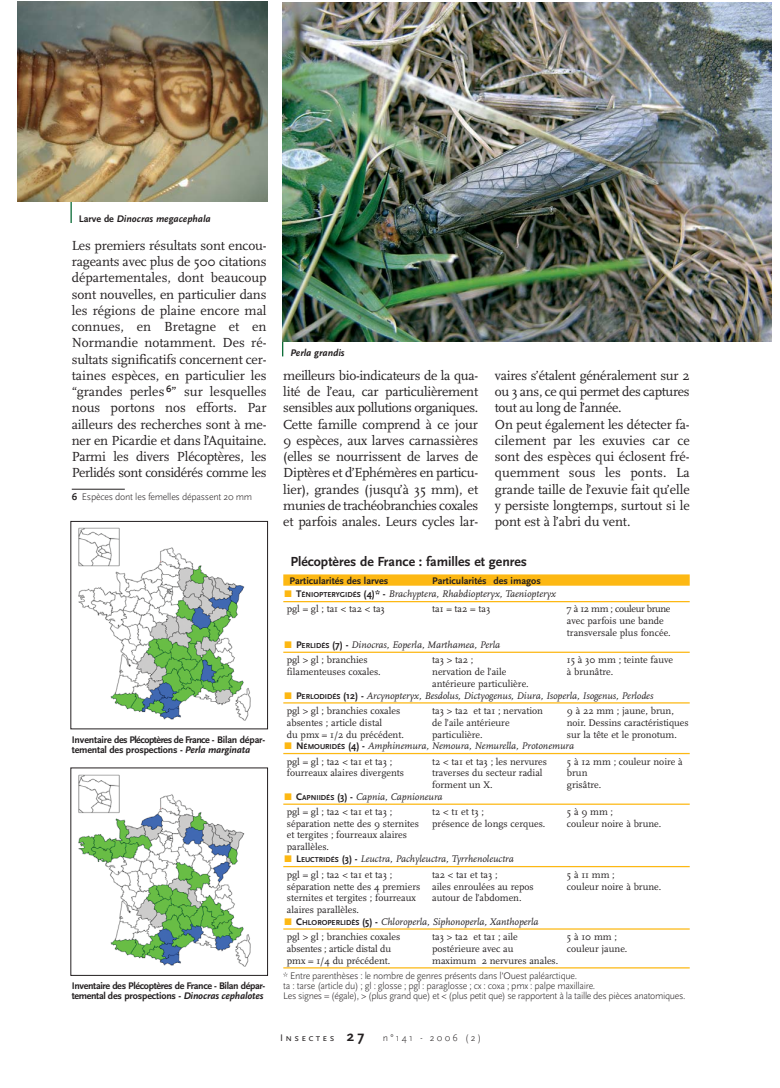
<style>
.page{position:relative;width:780px;height:1088px;background:#fff}
.page>*{position:absolute;margin:0;border:0;box-sizing:border-box;transform-origin:0 0}
.t1{font:13.75px/16.2px "Scala";letter-spacing:-.005em;color:#231f20;text-align:justify}
.t2{font:700 13.75px "Scala Sans";color:#231f20}
.t3{font:10px/11.8px "Scala";color:#231f20}
.t4{font:italic 10px/14.9px "Scala";color:#231f20}
.t5{font:300 10px/10px "Scala Sans";letter-spacing:-.03em;color:#231f20}
.t6{font:700 10px/10px "Scala Sans";letter-spacing:-.015em;color:#231f20}
.t7{font:700 10px/10px "Scala Sans";letter-spacing:-.035em;color:#231f20}
.t8{font:italic 700 10px "Scala Sans";color:#231f20}
.t9{font:10px "Scala";letter-spacing:-.02em;color:#231f20}
.s1{font-style:normal}
.s2{font-weight:700}
.s3{font-style:italic}
.s4{font-family:"Scala Sans Bold Expert";font-style:normal;color:#fdb813}
.s5{font-family:"Scala Sans";font-weight:700;font-style:normal}
.s6{font-family:"Scala Sans";font-weight:700;font-style:normal;font-size:7.5px}
.s7{font-family:"Scala Sans Bold Expert";color:#fdb813}
.s8{font-family:"Scala Sans";font-weight:700}
.s9{font-family:"Scala Sans";font-weight:700;font-size:7.5px}
.s10{font-family:"Scala Sans Caps";font-weight:400}
.s11{font-weight:700;font-size:15px}
</style>
<div class="page">
<hr style="left:70px;top:195px;width:2px;height:28px;background:#00652e">
<svg style="left:282px;top:342px;width:1px;height:14px"></svg>
<img style="left:78px;top:527px;width:173px;height:194px">
<div style="left:70px;top:521px;width:198px;height:208px;border:1px solid #231f20"></div>
<div style="left:135px;top:527px;width:101px;height:18px;background:#fff"></div>
<img style="left:78px;top:774px;width:173px;height:193px">
<div style="left:70px;top:767px;width:198px;height:209px;border:1px solid #231f20"></div>
<div style="left:127px;top:773px;width:109px;height:18px;background:#fff"></div>
<hr style="left:72px;top:489px;width:53px;height:1px;background:#231f20">
<img style="left:17px;top:1px;width:251px;height:200px">
<div style="left:283px;top:574px;width:406px;height:12px;background:#fdb813"></div>
<hr style="left:283px;top:601px;width:406px;height:1px;background:#fdb813">
<hr style="left:283px;top:652px;width:406px;height:1px;background:#fdb813">
<hr style="left:283px;top:702px;width:406px;height:1px;background:#fdb813">
<hr style="left:283px;top:753px;width:406px;height:1px;background:#fdb813">
<hr style="left:283px;top:803px;width:406px;height:2px;background:#fdb813">
<hr style="left:283px;top:866px;width:406px;height:1px;background:#fdb813">
<hr style="left:283px;top:928px;width:406px;height:1px;background:#fdb813">
<hr style="left:283px;top:967px;width:406px;height:1px;background:#fdb813">
<img style="left:282px;top:3px;width:489px;height:339px">
<p class="t8" style="left:79px;top:215px;width:133px"><span class="s1">Larve de</span> Dinocras megacephala</p>
<p class="t1" style="left:72px;top:238px;width:196px">Les premiers résultats sont encou&shy;rageants avec plus de 500 citations départementales, dont beaucoup sont nouvelles, en particulier dans les régions de plaine encore mal connues, en Bretagne et en Normandie notamment. Des ré&shy;sultats significatifs concernent cer&shy;taines espèces, en particulier les “grandes perles <sup>6</sup>” sur lesquelles nous portons nos efforts. Par ailleurs des recherches sont à me&shy;ner en Picardie et dans l’Aquitaine.<br>Parmi les divers Plécoptères, les Perlidés sont considérés comme les</p>
<p class="t5" style="left:72px;top:493px;width:182px"><span class="s2">6</span> Espèces dont les femelles dépassent 20 mm</p>
<p class="t6" style="left:72px;top:735px;width:195px">Inventaire des Plécoptères de France - Bilan dépar&shy;temental des prospections - <span class="s3">Perla marginata</span></p>
<p class="t7" style="left:72px;top:982px;width:195px">Inventaire des Plécoptères de France - Bilan dépar&shy;temental des prospections - <span class="s3">Dinocras cephalotes</span></p>
<p class="t8" style="left:290px;top:348px;width:56px">Perla grandis</p>
<p class="t1" style="left:283px;top:368px;width:196px">meilleurs bio-indicateurs de la qua&shy;lité de l’eau, car particulièrement sensibles aux pollutions organiques.<br>Cette famille comprend à ce jour 9 espèces, aux larves carnassières (elles se nourrissent de larves de Diptères et d’Ephémères en particu&shy;lier), grandes (jusqu’à 35 mm), et munies de trachéobranchies coxales et parfois anales. Leurs cycles lar-</p>
<p class="t1" style="left:495px;top:368px;width:196px;text-align:left">vaires s’étalent généralement sur 2 ou 3 ans, ce qui permet des captures tout au long de l’année.<br>On peut également les détecter fa&shy;cilement par les exuvies car ce sont des espèces qui éclosent fré&shy;quemment sous les ponts. La grande taille de l’exuvie fait qu’elle y persiste longtemps, surtout si le pont est à l’abri du vent.</p>
<p class="t2" style="left:290px;top:556px;width:238px">Plécoptères de France : familles et genres</p>
<p class="t6" style="left:289px;top:576px;width:100px">Particularités des larves</p>
<p class="t6" style="left:432px;top:576px;width:110px">Particularités des imagos</p>
<p class="t4" style="left:287px;top:587px;width:271px;text-indent:-4px"><span class="s4">R</span> <span class="s5">T</span><span class="s6">ÉNIOPTERYGIDÉS</span> <span class="s5">(4)* -</span> Brachyptera, Rhabdiopteryx, Taeniopteryx <span class="s1">pgl = gl ; ta1 &lt; ta2 &lt; ta3</span></p>
<p class="t3" style="left:432px;top:604px;width:60px">ta1 = ta2 = ta3</p>
<p class="t3" style="left:567px;top:604px;width:105px">7 à 12 mm ; couleur brune avec parfois une bande transversale plus foncée.</p>
<p class="t4" style="left:287px;top:638px;width:215px;text-indent:-4px"><span class="s4">R</span> <span class="s5">P</span><span class="s6">ERLIDÉS</span> <span class="s5">(7) -</span> Dinocras, Eoperla, Marthamea, Perla <span class="s1">pgl &gt; gl ; branchies</span></p>
<p class="t3" style="left:432px;top:655px;width:42px">ta3 &gt; ta2 ;</p>
<p class="t3" style="left:567px;top:655px;width:108px">15 à 30 mm ; teinte fauve</p>
<p class="t3" style="left:287px;top:666px;width:95px">filamenteuses coxales.</p>
<p class="t3" style="left:432px;top:666px;width:76px">nervation de l’aile</p>
<p class="t3" style="left:567px;top:666px;width:48px">à brunâtre.</p>
<p class="t4" style="left:283px;top:678px;width:371px;line-height:12.2px;text-indent:149px"><span class="s1">antérieure particulière.<br></span><span class="s4">R</span> <span class="s5">P</span><span class="s6">ERLODIDÉS</span> <span class="s5">(12) -</span> Arcynopteryx, Besdolus, Dictyogenus, Diura, Isoperla, Isogenus, Perlodes</p>
<p class="t3" style="left:287px;top:706px;width:115px">pgl &gt; gl ; branchies coxales</p>
<p class="t3" style="left:432px;top:706px;width:112px">ta3 &gt; ta2 et ta1 ; nervation</p>
<p class="t3" style="left:567px;top:706px;width:108px">9 à 22 mm ; jaune, brun,</p>
<p class="t3" style="left:287px;top:717px;width:97px">absentes ; article distal</p>
<p class="t3" style="left:432px;top:717px;width:79px">de l’aile antérieure</p>
<p class="t3" style="left:566px;top:717px;width:123px">noir. Dessins caractéristiques</p>
<p class="t3" style="left:287px;top:729px;width:119px">du pmx = 1/2 du précédent.</p>
<p class="t3" style="left:432px;top:729px;width:52px">particulière.</p>
<p class="t4" style="left:283px;top:729px;width:395px;line-height:11.8px;text-indent:283px"><span class="s1">sur la tête et le pronotum.<br></span><span class="s4">R</span> <span class="s5">N</span><span class="s6">ÉMOURIDÉS</span> <span class="s5">(4) -</span> Amphinemura, Nemoura, Nemurella, Protonemura</p>
<p class="t3" style="left:287px;top:756px;width:107px">pgl = gl ; ta2 &lt; ta1 et ta3 ;</p>
<p class="t3" style="left:432px;top:756px;width:116px">t2 &lt; ta1 et ta3 ; les nervures</p>
<p class="t3" style="left:567px;top:756px;width:117px">5 à 12 mm ; couleur noire à</p>
<p class="t3" style="left:287px;top:768px;width:119px">fourreaux alaires divergents</p>
<p class="t3" style="left:432px;top:768px;width:112px">traverses du secteur radial</p>
<p class="t3" style="left:567px;top:768px;width:22px">brun</p>
<p class="t3" style="left:432px;top:780px;width:62px">forment un X.</p>
<p class="t3" style="left:567px;top:780px;width:36px">grisâtre.</p>
<p class="t3" style="left:287px;top:790px;width:157px;line-height:15.4px;text-indent:-4px"><span class="s7">R</span> <span class="s8">C</span><span class="s9">APNIIDÉS</span> <span class="s8">(3) -</span> <span class="s3">Capnia, Capnioneura </span>pgl = gl ; ta2 &lt; ta1 et ta3 ;</p>
<p class="t3" style="left:432px;top:807px;width:53px">t2 &lt; t1 et t3 ;</p>
<p class="t3" style="left:567px;top:807px;width:48px">5 à 9 mm ;</p>
<p class="t3" style="left:287px;top:818px;width:134px">séparation nette des 9 sternites</p>
<p class="t3" style="left:432px;top:818px;width:115px">présence de longs cerques.</p>
<p class="t3" style="left:567px;top:818px;width:96px">couleur noire à brune.</p>
<p class="t3" style="left:287px;top:830px;width:122px">et tergites ; fourreaux alaires</p>
<p class="t3" style="left:287px;top:842px;width:44px">parallèles.</p>
<p class="t4" style="left:283px;top:852px;width:232px"><span class="s4">R</span> <span class="s5">L</span><span class="s6">EUCTRIDÉS</span> <span class="s5">(3) -</span> Leuctra, Pachyleuctra, Tyrrhenoleuctra</p>
<p class="t3" style="left:287px;top:869px;width:107px">pgl = gl ; ta2 &lt; ta1 et ta3 ;</p>
<p class="t3" style="left:432px;top:869px;width:67px">ta2 &lt; ta1 et ta3 ;</p>
<p class="t3" style="left:567px;top:869px;width:49px">5 à 11 mm ;</p>
<p class="t3" style="left:287px;top:881px;width:248px">séparation nette des 4 premiers ailes enroulées au repos</p>
<p class="t3" style="left:567px;top:881px;width:96px">couleur noire à brune.</p>
<p class="t3" style="left:287px;top:892px;width:130px">sternites et tergites ; fourreaux</p>
<p class="t3" style="left:432px;top:892px;width:91px">autour de l’abdomen.</p>
<p class="t4" style="left:283px;top:904px;width:257px;line-height:12.2px;text-indent:4px"><span class="s1">alaires parallèles.<br></span><span class="s4">R</span> <span class="s5">C</span><span class="s6">HLOROPERLIDÈS</span> <span class="s5">(5) -</span> Chloroperla, Siphonoperla, Xanthoperla</p>
<p class="t3" style="left:287px;top:932px;width:115px">pgl &gt; gl ; branchies coxales</p>
<p class="t3" style="left:432px;top:932px;width:87px">ta3 &gt; ta2 et ta1 ; aile</p>
<p class="t3" style="left:567px;top:932px;width:51px">5 à 10 mm ;</p>
<p class="t9" style="left:287px;top:945px;width:106px">absentes ; article distal du</p>
<p class="t3" style="left:432px;top:943px;width:83px">postérieure avec au</p>
<p class="t3" style="left:567px;top:943px;width:62px">couleur jaune.</p>
<p class="t3" style="left:287px;top:955px;width:105px">pmx = 1/4 du précédent.</p>
<p class="t3" style="left:432px;top:955px;width:128px">maximum 2 nervures anales.</p>
<p class="t5" style="left:283px;top:971px;width:403px">* Entre parenthèses : le nombre de genres présents dans l’Ouest paléarctique.<br>ta : tarse (article du) ; gl : glosse ; pgl : paraglosse ; cx : coxa ; pmx : palpe maxillaire.<br>Les signes = (égale), &gt; (plus grand que) et &lt; (plus petit que) se rapportent à la taille des pièces anatomiques.</p>
<p class="t5" style="left:280px;top:1033px;width:202px"><span class="s10">Insectes</span> <span class="s11">27</span> n°141 - 2006 (2)</p>
</div>
